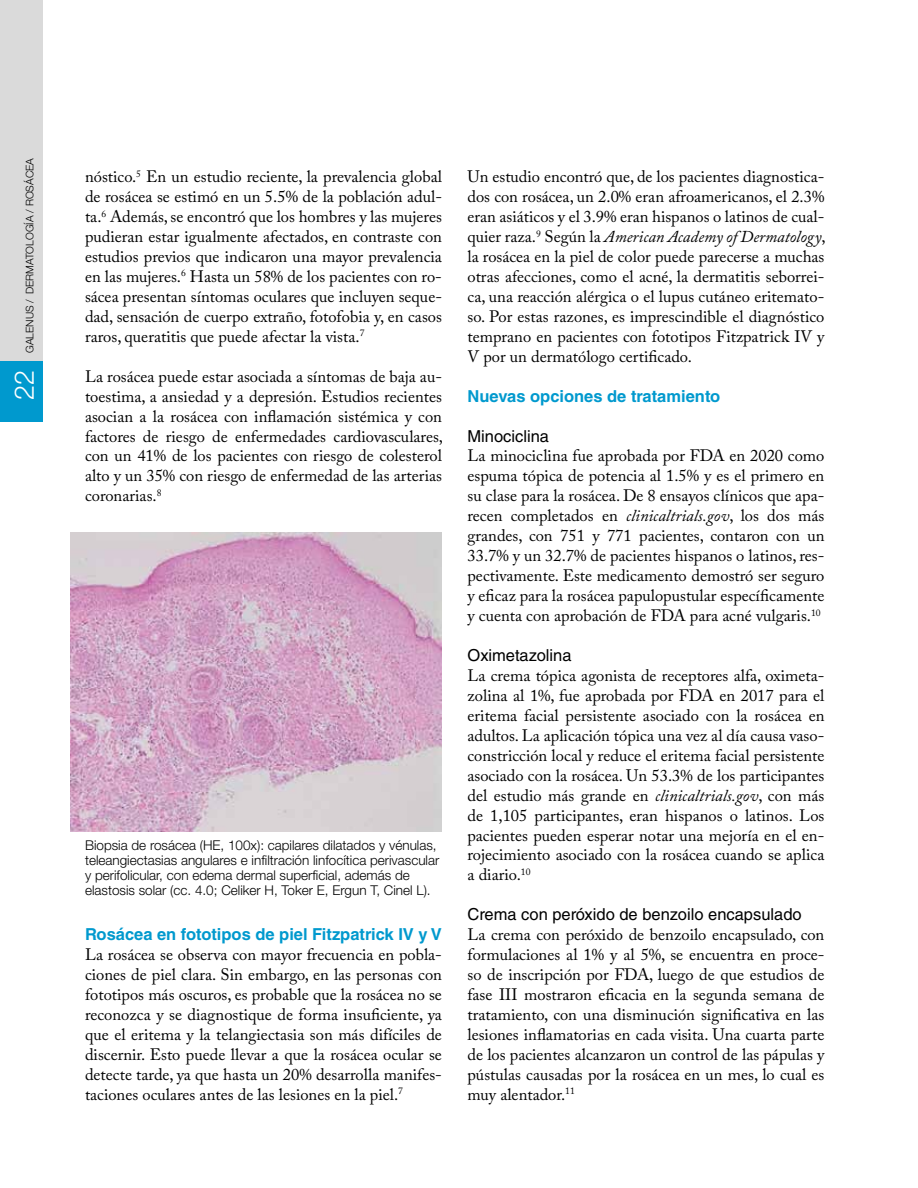
<style>
.page{position:relative;width:918px;height:1188px;background:#fff}
.page>*{position:absolute;margin:0;border:0;box-sizing:border-box;transform-origin:0 0}
.t1{font:300 27px "Helvetica Neue";color:#fff}
.t2{font:16.5px/20px "Adobe Caslon Pro";color:#000;text-align:justify}
.t3{font:700 16.5px "Helvetica LT Std";color:#0099ce}
.t4{font:16.5px "Helvetica LT Std";color:#000}
.t5{font:300 13.5px/15px "Helvetica Neue";color:#000}
.t6{font:300 10.5px "Helvetica Neue";color:#000}
.s1{font-style:italic}
</style>
<div class="page">
<img style="left:71px;top:532px;width:371px;height:299px">
<div style="left:0;top:0;width:43px;height:412px;background:#dadada"></div>
<div style="left:0;top:361px;width:43px;height:61px;background:#0099ce"></div>
<p class="t6" style="left:23px;top:353px;width:197px;rotate:-90deg">GALENUS / DERMATOLOGÍA / ROSÁCEA</p>
<h1 class="t1" style="left:8px;top:400px;width:32px;rotate:-90deg">22</h1>
<p class="t2" style="left:85px;top:167px;width:359px">nóstico.<sup>5</sup> En un estudio reciente, la prevalencia global de rosácea se estimó en un 5.5% de la población adul&shy;ta.<sup>6</sup> Además, se encontró que los hombres y las mujeres pudieran estar igualmente afectados, en contraste con estudios previos que indicaron una mayor prevalencia en las mujeres.<sup>6</sup> Hasta un 58% de los pacientes con ro&shy;sácea presentan síntomas oculares que incluyen seque&shy;dad, sensación de cuerpo extraño, fotofobia y, en casos raros, queratitis que puede afectar la vista.<sup>7</sup></p>
<p class="t2" style="left:85px;top:366px;width:360px">La rosácea puede estar asociada a síntomas de baja au&shy;toestima, a ansiedad y a depresión. Estudios recientes asocian a la rosácea con inflamación sistémica y con factores de riesgo de enfermedades cardiovasculares, con un 41% de los pacientes con riesgo de colesterol alto y un 35% con riesgo de enfermedad de las arterias coronarias.<sup>8</sup></p>
<p class="t5" style="left:85px;top:838px;width:356px">Biopsia de rosácea (HE, 100x): capilares dilatados y vénulas, teleangiectasias angulares e infiltración linfocítica perivascular y perifolicular, con edema dermal superficial, además de elastosis solar (cc. 4.0; Celiker H, Toker E, Ergun T, Cinel L).</p>
<p class="t3" style="left:85px;top:924px;width:358px">Rosácea en fototipos de piel Fitzpatrick IV y V</p>
<p class="t2" style="left:85px;top:945px;width:358px">La rosácea se observa con mayor frecuencia en pobla&shy;ciones de piel clara. Sin embargo, en las personas con fototipos más oscuros, es probable que la rosácea no se reconozca y se diagnostique de forma insuficiente, ya que el eritema y la telangiectasia son más difíciles de discernir. Esto puede llevar a que la rosácea ocular se detecte tarde, ya que hasta un 20% desarrolla manifes&shy;taciones oculares antes de las lesiones en la piel.<sup>7</sup></p>
<p class="t2" style="left:467px;top:167px;width:360px">Un estudio encontró que, de los pacientes diagnostica&shy;dos con rosácea, un 2.0% eran afroamericanos, el 2.3% eran asiáticos y el 3.9% eran hispanos o latinos de cual&shy;quier raza.<sup>9</sup> Según la <span class="s1">American Academy of Dermatology</span>, la rosácea en la piel de color puede parecerse a muchas otras afecciones, como el acné, la dermatitis seborrei&shy;ca, una reacción alérgica o el lupus cutáneo eritemato&shy;so. Por estas razones, es imprescindible el diagnóstico temprano en pacientes con fototipos Fitzpatrick IV y V por un dermatólogo certificado.</p>
<p class="t3" style="left:468px;top:386px;width:254px">Nuevas opciones de tratamiento</p>
<p class="t4" style="left:468px;top:426px;width:83px">Minociclina</p>
<p class="t2" style="left:468px;top:446px;width:358px">La minociclina fue aprobada por FDA en 2020 como espuma tópica de potencia al 1.5% y es el primero en su clase para la rosácea. De 8 ensayos clínicos que apa&shy;recen completados en <span class="s1">clinicaltrials.gov</span>, los dos más grandes, con 751 y 771 pacientes, contaron con un 33.7% y un 32.7% de pacientes hispanos o latinos, res&shy;pectivamente. Este medicamento demostró ser seguro y eficaz para la rosácea papulopustular específicamente y cuenta con aprobación de FDA para acné vulgaris.<sup>10</sup></p>
<p class="t4" style="left:467px;top:646px;width:106px">Oximetazolina</p>
<p class="t2" style="left:467px;top:665px;width:358px">La crema tópica agonista de receptores alfa, oximeta&shy;zolina al 1%, fue aprobada por FDA en 2017 para el eritema facial persistente asociado con la rosácea en adultos. La aplicación tópica una vez al día causa vaso&shy;constricción local y reduce el eritema facial persistente asociado con la rosácea. Un 53.3% de los participantes del estudio más grande en <span class="s1">clinicaltrials.gov</span>, con más de 1,105 participantes, eran hispanos o latinos. Los pacientes pueden esperar notar una mejoría en el en&shy;rojecimiento asociado con la rosácea cuando se aplica a diario.<sup>10</sup></p>
<p class="t4" style="left:468px;top:905px;width:336px">Crema con peróxido de benzoilo encapsulado</p>
<p class="t2" style="left:468px;top:925px;width:359px">La crema con peróxido de benzoilo encapsulado, con formulaciones al 1% y al 5%, se encuentra en proce&shy;so de inscripción por FDA, luego de que estudios de fase III mostraron eficacia en la segunda semana de tratamiento, con una disminución significativa en las lesiones inflamatorias en cada visita. Una cuarta parte de los pacientes alcanzaron un control de las pápulas y pústulas causadas por la rosácea en un mes, lo cual es muy alentador.<sup>11</sup></p>
</div>
